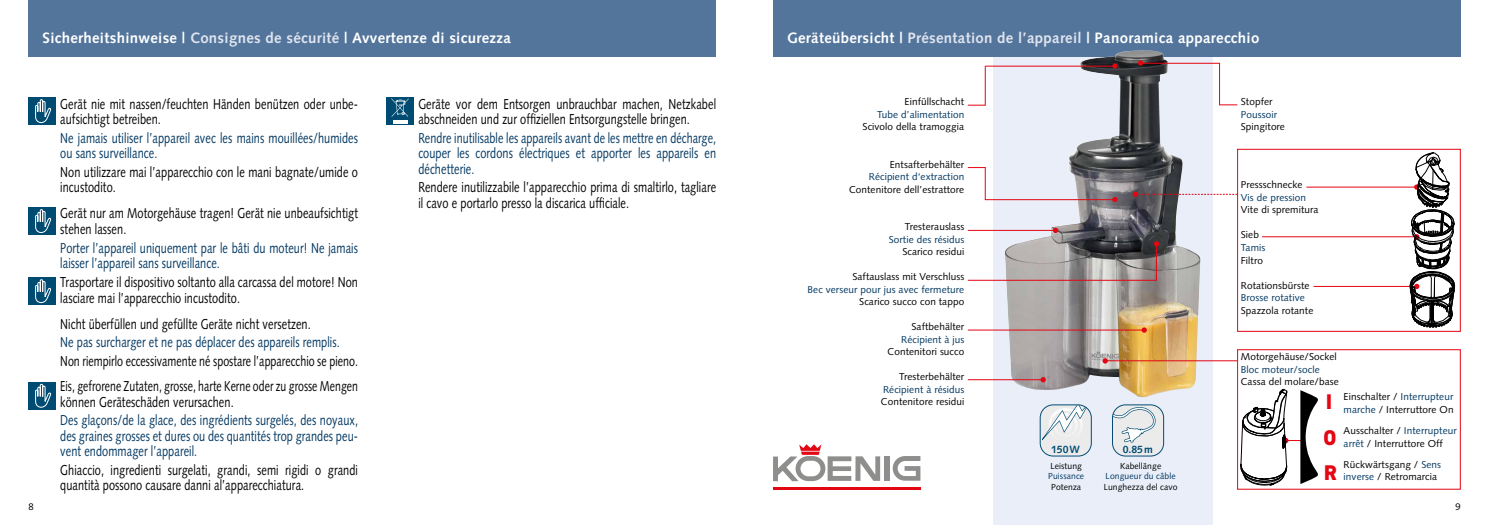
<style>
.page{position:relative;width:1489px;height:525px;background:#fff}
.page>*{position:absolute;margin:0;border:0;box-sizing:border-box;transform-origin:0 0}
.t1{font:800 21.62px "DIN Next LT Pro";color:#e30613;scale:.95 1}
.t2{font:700 15px "Syntax LT Std";letter-spacing:.02em;color:#fff}
.t3{font:14.38px/15.5px "Syntax LT Std";letter-spacing:.01em;color:#000;scale:.76 1}
.t4{font:14.38px/15.5px "Syntax LT Std";letter-spacing:.01em;color:#003761;scale:.76 1}
.t5{font:14.38px/15.5px "Syntax LT Std";letter-spacing:.01em;color:#003761;text-align:justify;scale:.75 1}
.t6{font:14.38px/25.4px "Syntax LT Std";letter-spacing:.01em;color:#000;scale:.74 1}
.t7{font:700 10.5px "Syntax LT Std";letter-spacing:-.01em;color:#004b72}
.t8{font:10px/12.5px "Syntax LT Std";letter-spacing:.01em;color:#000}
.t9{font:10px "Syntax LT Std";letter-spacing:.01em;color:#003761}
.t10{font:9.75px "Syntax LT Std";color:#000}
.t11{font:8.75px "Syntax LT Std";letter-spacing:.01em;color:#000}
.t12{font:8.75px "Syntax LT Std";letter-spacing:.01em;color:#003761}
.s1{color:#dfe4ef}
.s2{color:#003761}
</style>
<div class="page">
<div style="left:28px;top:0;width:688px;height:57px;background:#53759b"></div>
<div style="left:28px;top:97px;width:27px;height:28px;background:#004b72"></div>
<svg style="left:35px;top:99px;width:16px;height:25px"></svg>
<div style="left:28px;top:277px;width:27px;height:27px;background:#004b72"></div>
<svg style="left:35px;top:279px;width:16px;height:25px"></svg>
<div style="left:28px;top:382px;width:27px;height:27px;background:#004b72"></div>
<svg style="left:35px;top:383px;width:16px;height:25px"></svg>
<div style="left:28px;top:207px;width:27px;height:27px;background:#004b72"></div>
<svg style="left:35px;top:209px;width:16px;height:24px"></svg>
<div style="left:386px;top:97px;width:27px;height:28px;background:#004b72"></div>
<hr style="left:393px;top:120px;width:15px;height:3px;background:#fff">
<svg style="left:391px;top:98px;width:17px;height:19px"></svg>
<div style="left:992px;top:0;width:220px;height:524px;background:#e9eef9"></div>
<div style="left:772px;top:0;width:688px;height:57px;background:#53759b"></div>
<img style="left:1003px;top:50px;width:197px;height:347px">
<div style="left:884px;top:456px;width:5px;height:24px;background:#8e8e8d"></div>
<svg style="left:773px;top:444px;width:107px;height:37px"></svg>
<hr style="left:772px;top:486px;width:148px;height:3px;background:#e30613">
<svg style="left:892px;top:456px;width:28px;height:24px"></svg>
<svg style="left:1102px;top:358px;width:5px;height:5px"></svg>
<hr style="left:1105px;top:360px;width:132px;height:1px;background:#e30613">
<svg style="left:1052px;top:227px;width:6px;height:6px"></svg>
<svg style="left:1040px;top:377px;width:5px;height:5px"></svg>
<svg style="left:1141px;top:327px;width:5px;height:5px"></svg>
<hr style="left:967px;top:230px;width:88px;height:1px;background:#e30613">
<hr style="left:967px;top:379px;width:76px;height:1px;background:#e30613">
<hr style="left:967px;top:329px;width:177px;height:1px;background:#e30613">
<svg style="left:1132px;top:191px;width:105px;height:6px"></svg>
<svg style="left:1153px;top:241px;width:6px;height:5px"></svg>
<hr style="left:967px;top:280px;width:189px;height:1px;background:#e30613">
<hr style="left:1156px;top:243px;width:1px;height:37px;background:#e30613">
<svg style="left:1220px;top:104px;width:17px;height:1px"></svg>
<hr style="left:1219px;top:63px;width:1px;height:42px;background:#e30613">
<svg style="left:1137px;top:60px;width:6px;height:6px"></svg>
<hr style="left:1140px;top:63px;width:79px;height:1px;background:#e30613">
<svg style="left:1112px;top:63px;width:5px;height:6px"></svg>
<svg style="left:1112px;top:197px;width:5px;height:5px"></svg>
<svg style="left:967px;top:105px;width:18px;height:1px"></svg>
<hr style="left:985px;top:66px;width:129px;height:1px;background:#e30613">
<hr style="left:984px;top:66px;width:1px;height:39px;background:#e30613">
<div style="left:1237px;top:149px;width:223px;height:182px;border:1px solid #e30613"></div>
<div style="left:1237px;top:349px;width:223px;height:140px;border:1px solid #e30613"></div>
<hr style="left:1306px;top:187px;width:110px;height:1px;background:#e30613">
<hr style="left:1261px;top:236px;width:155px;height:1px;background:#e30613">
<hr style="left:1313px;top:286px;width:103px;height:1px;background:#e30613">
<svg style="left:1409px;top:152px;width:45px;height:176px"></svg>
<svg style="left:967px;top:167px;width:17px;height:1px"></svg>
<hr style="left:984px;top:199px;width:130px;height:1px;background:#e30613">
<hr style="left:984px;top:167px;width:1px;height:33px;background:#e30613">
<svg style="left:1240px;top:389px;width:78px;height:96px"></svg>
<svg style="left:1039px;top:404px;width:52px;height:52px"></svg>
<svg style="left:1112px;top:404px;width:52px;height:52px"></svg>
<p class="t2" style="left:43px;top:29px;width:470px">Sicherheitshinweise | <span class="s1">Consignes de sécurité</span> | Avvertenze di sicurezza</p>
<p class="t3" style="left:60px;top:96px;width:393px">Gerät nie mit nassen/feuchten Händen benützen oder unbe&shy;aufsichtigt betreiben.</p>
<p class="t4" style="left:60px;top:130px;width:393px">Ne jamais utiliser l’appareil avec les mains mouillées/humides ou sans surveillance.</p>
<p class="t3" style="left:60px;top:164px;width:393px">Non utilizzare mai l’apparecchio con le mani bagnate/umide o incustodito.</p>
<p class="t3" style="left:60px;top:205px;width:393px">Gerät nur am Motorgehäuse tragen! Gerät nie unbeaufsichtigt stehen lassen.</p>
<p class="t4" style="left:60px;top:240px;width:393px">Porter l’appareil uniquement par le bâti du moteur! Ne jamais laisser l’appareil sans surveillance.</p>
<p class="t3" style="left:60px;top:274px;width:393px">Trasportare il dispositivo soltanto alla carcassa del motore! Non lasciare mai l’apparecchio incustodito.</p>
<p class="t3" style="left:60px;top:316px;width:331px">Nicht überfüllen und gefüllte Geräte nicht versetzen.</p>
<p class="t4" style="left:60px;top:334px;width:369px">Ne pas surcharger et ne pas déplacer des appareils remplis.</p>
<p class="t6" style="left:60px;top:348px;width:404px">Non riempirlo eccessivamente né spostare l’apparecchio se pieno.<br>Eis, gefrorene Zutaten, grosse, harte Kerne oder zu grosse Mengen</p>
<p class="t3" style="left:60px;top:394px;width:230px">können Geräteschäden verursachen.</p>
<p class="t4" style="left:60px;top:412px;width:393px;text-align:justify">Des glaçons/de la glace, des ingrédients surgelés, des noyaux, des graines grosses et dures ou des quantités trop grandes peu&shy;vent endommager l’appareil.</p>
<p class="t3" style="left:60px;top:462px;width:393px">Ghiaccio, ingredienti surgelati, grandi, semi rigidi o grandi quantità possono causare danni al’apparecchiatura.</p>
<p class="t3" style="left:418px;top:96px;width:393px">Geräte vor dem Entsorgen unbrauchbar machen, Netzkabel abschneiden und zur offiziellen Entsorgungstelle bringen.</p>
<p class="t5" style="left:418px;top:130px;width:398px">Rendre inutilisable les appareils avant de les mettre en décharge, couper les cordons électriques et apporter les appareils en déchetterie.</p>
<p class="t3" style="left:418px;top:179px;width:393px">Rendere inutilizzabile l’apparecchio prima di smaltirlo, tagliare il cavo e portarlo presso la discarica ufficiale.</p>
<p class="t2" style="left:787px;top:29px;width:474px">Geräteübersicht | <span class="s1">Présentation de l’appareil</span> | Panoramica apparecchio</p>
<p class="t8" style="left:904px;top:95px;width:61px">Einfüllschacht</p>
<p class="t9" style="left:877px;top:108px;width:89px">Tube d’alimentation</p>
<p class="t8" style="left:862px;top:120px;width:103px">Scivolo della tramoggia</p>
<p class="t8" style="left:889px;top:158px;width:76px">Entsafterbehälter</p>
<p class="t9" style="left:868px;top:171px;width:97px">Récipient d‘extraction</p>
<p class="t8" style="left:849px;top:183px;width:117px">Contenitore dell’estrattore</p>
<p class="t8" style="left:904px;top:220px;width:61px">Tresterauslass</p>
<p class="t9" style="left:888px;top:233px;width:77px">Sortie des résidus</p>
<p class="t8" style="left:902px;top:245px;width:63px">Scarico residui</p>
<p class="t8" style="left:852px;top:270px;width:113px">Saftauslass mit Verschluss</p>
<p class="t9" style="left:807px;top:283px;width:158px">Bec verseur pour jus avec fermeture</p>
<p class="t8" style="left:859px;top:295px;width:106px">Scarico succo con tappo</p>
<p class="t8" style="left:911px;top:320px;width:54px">Saftbehälter</p>
<p class="t9" style="left:901px;top:333px;width:65px">Récipient à jus</p>
<p class="t8" style="left:887px;top:345px;width:78px">Contenitori succo</p>
<p class="t8" style="left:899px;top:370px;width:66px">Tresterbehälter</p>
<p class="t9" style="left:883px;top:383px;width:83px">Récipient à résidus</p>
<p class="t8" style="left:880px;top:395px;width:85px">Contenitore residui</p>
<p class="t7" style="left:1051px;top:443px;width:36px">15150W0W</p>
<p class="t7" style="left:1117px;top:443px;width:22px">0.85</p>
<p class="t7" style="left:1122px;top:443px;width:32px">0.85mm</p>
<p class="t11" style="left:1050px;top:460px;width:33px">Leistung</p>
<p class="t12" style="left:1048px;top:471px;width:37px">Puissance</p>
<p class="t11" style="left:1051px;top:481px;width:32px">Potenza</p>
<p class="t11" style="left:1119px;top:460px;width:43px">Kabellänge</p>
<p class="t12" style="left:1105px;top:470px;width:71px">Longueur du câble</p>
<p class="t11" style="left:1103px;top:481px;width:75px">Lunghezza del cavo</p>
<p class="t8" style="left:1240px;top:96px;width:33px">Stopfer</p>
<p class="t9" style="left:1240px;top:108px;width:38px">Poussoir</p>
<p class="t8" style="left:1240px;top:121px;width:46px">Spingitore</p>
<p class="t8" style="left:1240px;top:179px;width:63px">Pressschnecke</p>
<p class="t9" style="left:1240px;top:191px;width:67px">Vis de pression</p>
<p class="t8" style="left:1240px;top:204px;width:79px">Vite di spremitura</p>
<p class="t8" style="left:1240px;top:229px;width:20px">Sieb</p>
<p class="t9" style="left:1240px;top:241px;width:26px">Tamis</p>
<p class="t8" style="left:1240px;top:254px;width:24px">Filtro</p>
<p class="t8" style="left:1240px;top:279px;width:70px">Rotationsbürste</p>
<p class="t9" style="left:1240px;top:291px;width:65px">Brosse rotative</p>
<p class="t8" style="left:1240px;top:304px;width:74px">Spazzola rotante</p>
<p class="t8" style="left:1240px;top:350px;width:98px">Motorgehäuse/Sockel</p>
<p class="t9" style="left:1240px;top:363px;width:80px">Bloc moteur/socle</p>
<p class="t8" style="left:1240px;top:375px;width:100px">Cassa del molare/base</p>
<p class="t8" style="left:1343px;top:390px;width:111px">Einschalter / <span class="s2">Interrupteur marche</span> / Interruttore On</p>
<p class="t8" style="left:1343px;top:424px;width:115px">Ausschalter / <span class="s2">Interrupteur arrêt</span> / Interruttore Off</p>
<p class="t8" style="left:1343px;top:458px;width:99px">Rückwärtsgang / <span class="s2">Sens inverse</span> / Retromarcia</p>
<h1 class="t1" style="left:1326px;top:389px;width:8px">I</h1>
<h1 class="t1" style="left:1323px;top:424px;width:15px">O</h1>
<h1 class="t1" style="left:1323px;top:460px;width:15px">R</h1>
<p class="t10" style="left:28px;top:500px;width:7px">8</p>
<p class="t10" style="left:1455px;top:500px;width:7px">9</p>
</div>
